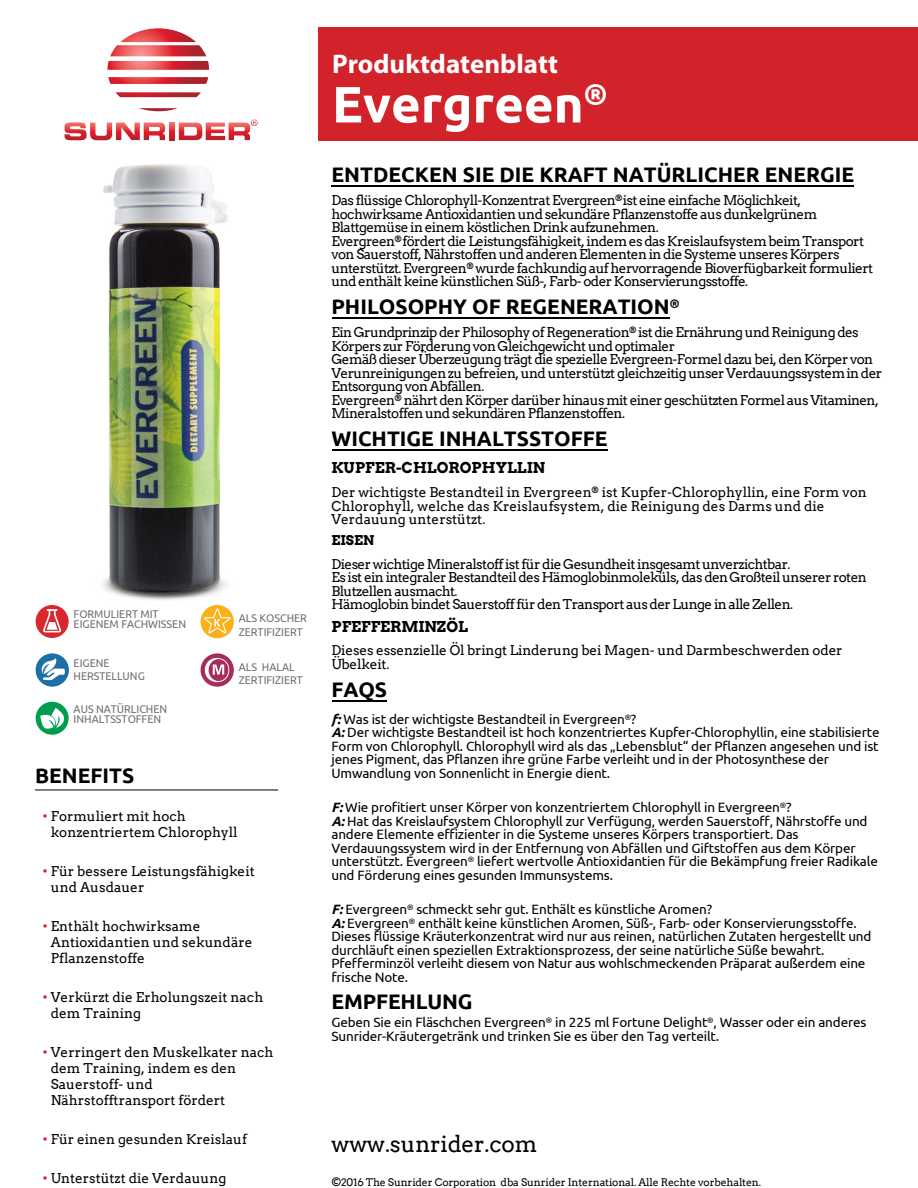
<style>
.page{position:relative;width:918px;height:1188px;background:#fff}
.page>*{position:absolute;margin:0;border:0;box-sizing:border-box;transform-origin:0 0}
.t1{font:700 51px "Ubuntu";color:#fff}
.t2{font:700 27px "Myriad Pro";color:#fff}
.t3{font:22.5px "Arvo";letter-spacing:-.005em;color:#000}
.t4{font:700 21px "Ubuntu";color:#000}
.t5{font:700 15px "Arvo";color:#000}
.t6{font:13.5px/13.5px "Ubuntu";letter-spacing:-.01em;color:#000}
.t7{font:13.5px/13.5px "Arvo";letter-spacing:-.045em;color:#000}
.t8{font:13.5px/16.2px "Arvo";color:#000}
.t9{font:13.5px/13.5px "Arvo";letter-spacing:-.01em;color:#000}
.t10{font:700 13.5px "Arvo";color:#000}
.t11{font:11.25px/13.5px "Ubuntu";color:#6d6e71;scale:.95 1}
.t12{font:10.5px "Arvo";letter-spacing:-.015em;color:#000}
.s1{color:#d2232a}
.s2{font-weight:700;font-style:italic}
</style>
<div class="page">
<div style="left:319px;top:27px;width:599px;height:113px;background:#d2232a"></div>
<svg style="left:107px;top:28px;width:102px;height:42px"></svg>
<svg style="left:108px;top:77px;width:100px;height:7px"></svg>
<svg style="left:116px;top:92px;width:85px;height:5px"></svg>
<svg style="left:139px;top:108px;width:39px;height:3px"></svg>
<svg style="left:64px;top:122px;width:101px;height:18px"></svg>
<svg style="left:169px;top:123px;width:6px;height:17px"></svg>
<svg style="left:179px;top:119px;width:79px;height:21px"></svg>
<hr style="left:35px;top:790px;width:243px;height:1px;background:#000">
<hr style="left:332px;top:185px;width:522px;height:1px;background:#000">
<hr style="left:332px;top:700px;width:55px;height:1px;background:#000">
<hr style="left:332px;top:449px;width:275px;height:1px;background:#000">
<hr style="left:332px;top:317px;width:337px;height:1px;background:#000">
<img style="left:102px;top:164px;width:126px;height:444px">
<div style="left:36px;top:702px;width:33px;height:33px;background:#009d4e;border-radius:50%"></div>
<svg style="left:40px;top:708px;width:26px;height:21px"></svg>
<div style="left:36px;top:605px;width:33px;height:33px;background:#d9272e;border-radius:50%"></div>
<svg style="left:43px;top:609px;width:18px;height:23px"></svg>
<div style="left:36px;top:653px;width:33px;height:34px;background:#1b6fa5;border-radius:50%"></div>
<svg style="left:40px;top:658px;width:25px;height:22px"></svg>
<svg style="left:201px;top:653px;width:33px;height:34px"></svg>
<svg style="left:205px;top:658px;width:24px;height:24px"></svg>
<div style="left:201px;top:605px;width:33px;height:33px;background:#fcaf17;border-radius:50%"></div>
<svg style="left:204px;top:608px;width:27px;height:25px"></svg>
<p class="t11" style="left:74px;top:609px;width:120px;line-height:9.6px">FORMULIERT MIT<br>EIGENEM FACHWISSEN</p>
<p class="t11" style="left:74px;top:656px;width:77px">EIGENE<br>HERSTELLUNG</p>
<p class="t11" style="left:74px;top:704px;width:100px;line-height:9.6px">AUS NATÜRLICHEN<br>INHALTSSTOFFEN</p>
<p class="t11" style="left:239px;top:611px;width:73px">ALS KOSCHER<br>ZERTIFIZIERT</p>
<p class="t11" style="left:239px;top:659px;width:69px">ALS HALAL<br>ZERTIFIZIERT</p>
<h3 class="t4" style="left:35px;top:763px;width:101px">BENEFITS</h3>
<p class="t8" style="left:51px;top:808px;width:188px;text-indent:-8px"><span class="s1">•</span> Formuliert mit hoch konzentriertem Chlorophyll</p>
<p class="t8" style="left:51px;top:863px;width:205px;text-indent:-8px"><span class="s1">•</span> Für bessere Leistungsfähigkeit und Ausdauer</p>
<p class="t8" style="left:51px;top:918px;width:203px;text-indent:-8px"><span class="s1">•</span> Enthält hochwirksame<br>Antioxidantien und sekundäre<br>Pflanzenstoffe</p>
<p class="t8" style="left:51px;top:989px;width:214px;text-indent:-8px"><span class="s1">•</span> Verkürzt die Erholungszeit nach dem Training</p>
<p class="t8" style="left:51px;top:1044px;width:224px;text-indent:-8px"><span class="s1">•</span> Verringert den Muskelkater nach dem Training, indem es den<br>Sauerstoff- und<br>Nährstofftransport fördert</p>
<p class="t8" style="left:43px;top:1131px;width:206px"><span class="s1">•</span> Für einen gesunden Kreislauf</p>
<p class="t8" style="left:43px;top:1170px;width:185px"><span class="s1">•</span> Unterstützt die Verdauung</p>
<h2 class="t2" style="left:332px;top:46px;width:227px">Produktdatenblatt</h2>
<h1 class="t1" style="left:332px;top:73px;width:277px">Evergreen<sup>®</sup></h1>
<h3 class="t4" style="left:332px;top:162px;width:524px">ENTDECKEN SIE DIE KRAFT NATÜRLICHER ENERGIE</h3>
<p class="t7" style="left:331px;top:194px;width:543px">Das flüssige Chlorophyll-Konzentrat Evergreen<sup>®</sup>ist eine einfache Möglichkeit, hochwirksame Antioxidantien und sekundäre Pflanzenstoffe aus dunkelgrünem Blattgemüse in einem köstlichen Drink aufzunehmen.<br>Evergreen<sup>®</sup>fördert die Leistungsfähigkeit, indem es das Kreislaufsystem beim Transport von Sauerstoff, Nährstoffen und anderenElementen in die Systeme unseres Körpers unterstützt. Evergreen<sup>®</sup> wurde fachkundig auf hervorragende Bioverfügbarkeit formuliert und enthält keine künstlichen Süß-, Farb- oder Konservierungsstoffe.</p>
<h3 class="t4" style="left:331px;top:294px;width:350px">PHILOSOPHY OF REGENERATION<sup>®</sup></h3>
<p class="t7" style="left:331px;top:326px;width:552px">Ein Grundprinzip der Philosophy of Regeneration<sup>®</sup> ist die Ernährung und Reinigung des Körpers zur Förderung von Gleichgewicht und optimaler<br>Gemäß dieser Überzeugung trägt die spezielle Evergreen-Formel dazu bei, den Körper von Verunreinigungen zu befreien, und unterstützt gleichzeitig unser Verdauungssystemin der Entsorgung von Abfällen.<br>Evergreen<sup>®</sup> nährt den Körper darüber hinaus mit einer geschütztenFormel aus Vitaminen, Mineralstoffen und sekundären Pflanzenstoffen.</p>
<h3 class="t4" style="left:331px;top:426px;width:278px">WICHTIGE INHALTSSTOFFE</h3>
<p class="t5" style="left:331px;top:458px;width:215px">KUPFER-CHLOROPHYLLIN</p>
<p class="t8" style="left:331px;top:486px;width:537px;line-height:13.5px">Der wichtigste Bestandteil in Evergreen<sup>®</sup> ist Kupfer-Chlorophyllin, eine Form von<br>Chlorophyll, welche das Kreislaufsystem, die Reinigung des Darms und die<br>Verdauung unterstützt.</p>
<p class="t10" style="left:331px;top:532px;width:44px">EISEN</p>
<p class="t7" style="left:331px;top:557px;width:537px">Dieser wichtige Mineralstoff ist für die Gesundheit insgesamt unverzichtbar.<br>Es ist ein integraler Bestandteil des Hämoglobinmoleküls, das denGroßteil unserer roten Blutzellen ausmacht.<br>Hämoglobin bindet Sauerstoff für den Transport aus der Lunge in alle Zellen.</p>
<p class="t5" style="left:331px;top:617px;width:138px">PFEFFERMINZÖL</p>
<p class="t9" style="left:331px;top:644px;width:513px">Dieses essenzielle Öl bringt Linderung bei Magen- und Darmbeschwerden oder<br>Übelkeit.</p>
<h3 class="t4" style="left:331px;top:677px;width:57px">FAQS</h3>
<p class="t6" style="left:331px;top:712px;width:550px"><span class="s2">f:</span> Was ist der wichtigste Bestandteil in Evergreen<sup>®</sup>?<br><span class="s2">A:</span> Der wichtigste Bestandteil ist hoch konzentriertes Kupfer-Chlorophyllin, eine stabilisierte Form von Chlorophyll. Chlorophyll wird als das „Lebensblut“ der Pflanzen angesehen und ist jenes Pigment, das Pflanzen ihre grüne Farbe verleiht und in der Photosynthese der Umwandlung von Sonnenlicht in Energie dient.</p>
<p class="t6" style="left:331px;top:800px;width:548px"><span class="s2">F:</span> Wie profitiert unser Körper von konzentriertem Chlorophyll in Evergreen<sup>®</sup>?<br><span class="s2">A:</span> Hat das Kreislaufsystem Chlorophyll zur Verfügung, werden Sauerstoff, Nährstoffe und andere Elemente effizienter in die Systeme unseres Körpers transportiert. Das Verdauungssystem wird in der Entfernung von Abfällen und Giftstoffen aus dem Körper unterstützt. Evergreen<sup>®</sup> liefert wertvolle Antioxidantien für die Bekämpfung freier Radikale und Förderung eines gesunden Immunsystems.</p>
<p class="t6" style="left:331px;top:902px;width:542px"><span class="s2">F:</span> Evergreen<sup>®</sup> schmeckt sehr gut. Enthält es künstliche Aromen?<br><span class="s2">A:</span> Evergreen<sup>®</sup> enthält keine künstlichen Aromen, Süß-, Farb- oder Konservierungsstoffe.<br>Dieses flüssige Kräuterkonzentrat wird nur aus reinen, natürlichen Zutaten hergestellt und durchläuft einen speziellen Extraktionsprozess, der seine natürliche Süße bewahrt.<br>Pfefferminzöl verleiht diesem von Natur aus wohlschmeckenden Präparat außerdem eine frische Note.</p>
<h3 class="t4" style="left:331px;top:989px;width:143px">EMPFEHLUNG</h3>
<p class="t6" style="left:331px;top:1015px;width:537px">Geben Sie ein Fläschchen Evergreen<sup>®</sup> in 225 ml Fortune Delight<sup>®</sup>, Wasser oder ein anderes<br>Sunrider-Kräutergetränk und trinken Sie es über den Tag verteilt.</p>
<h3 class="t3" style="left:331px;top:1130px;width:208px">www.sunrider.com</h3>
<p class="t12" style="left:331px;top:1176px;width:431px">©2016 The Sunrider Corporation dba Sunrider International. Alle Rechte vorbehalten.</p>
</div>
